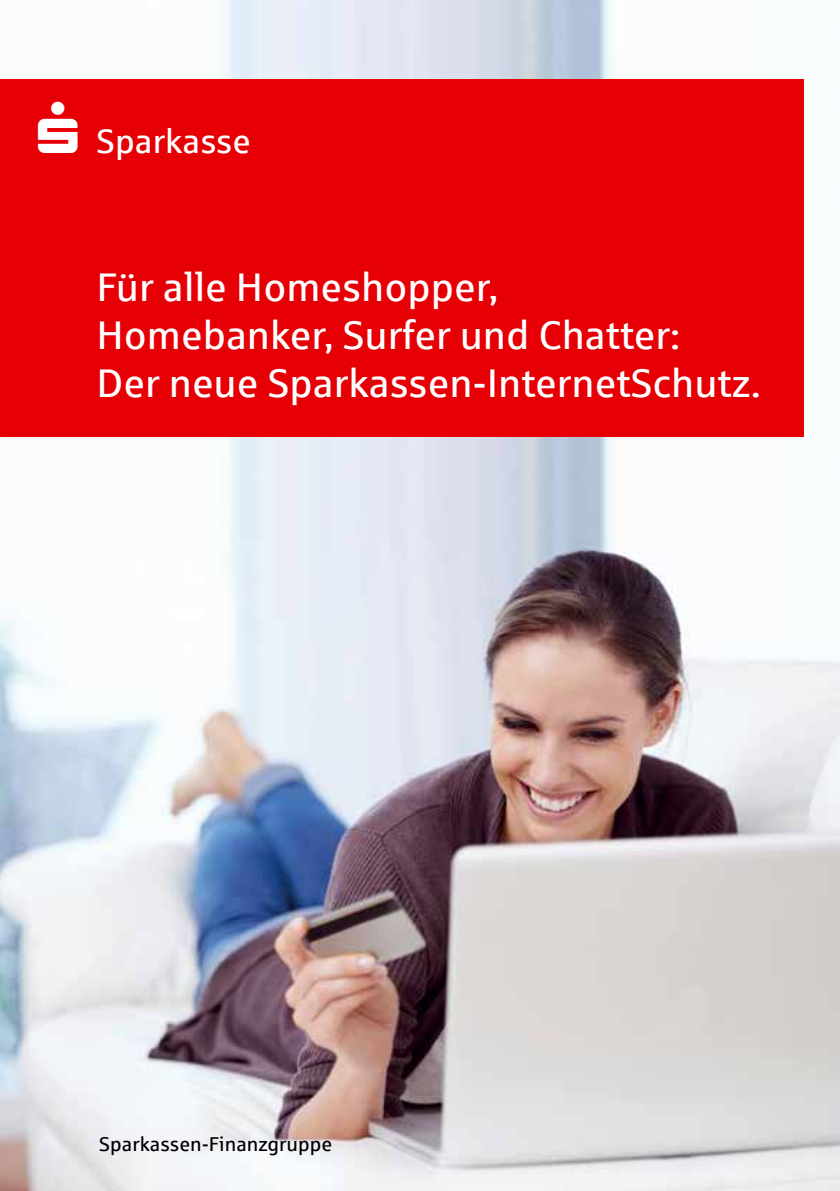
<style>
.page{position:relative;width:840px;height:1191px;background:#fff}
.page>*{position:absolute;margin:0;border:0;box-sizing:border-box;transform-origin:0 0}
.t1{font:40px/48px "Sparkasse Rg";color:#fff}
.t2{font:34px "Sparkasse Rg";color:#fff}
.t3{font:20px "Sparkasse Rg";color:#000}
</style>
<div class="page">
<img style="left:0;top:0;width:839px;height:1191px">
<div style="left:0;top:79px;width:802px;height:358px;background:#e60005"></div>
<p class="t2" style="left:38px;top:120px;width:214px">▲ Sparkasse</p>
<p class="t1" style="left:96px;top:262px;width:665px">Für alle Homeshopper,<br>Homebanker, Surfer und Chatter:<br>Der neue Sparkassen-InternetSchutz.</p>
<p class="t3" style="left:99px;top:1131px;width:234px">Sparkassen-Finanzgruppe</p>
</div>
